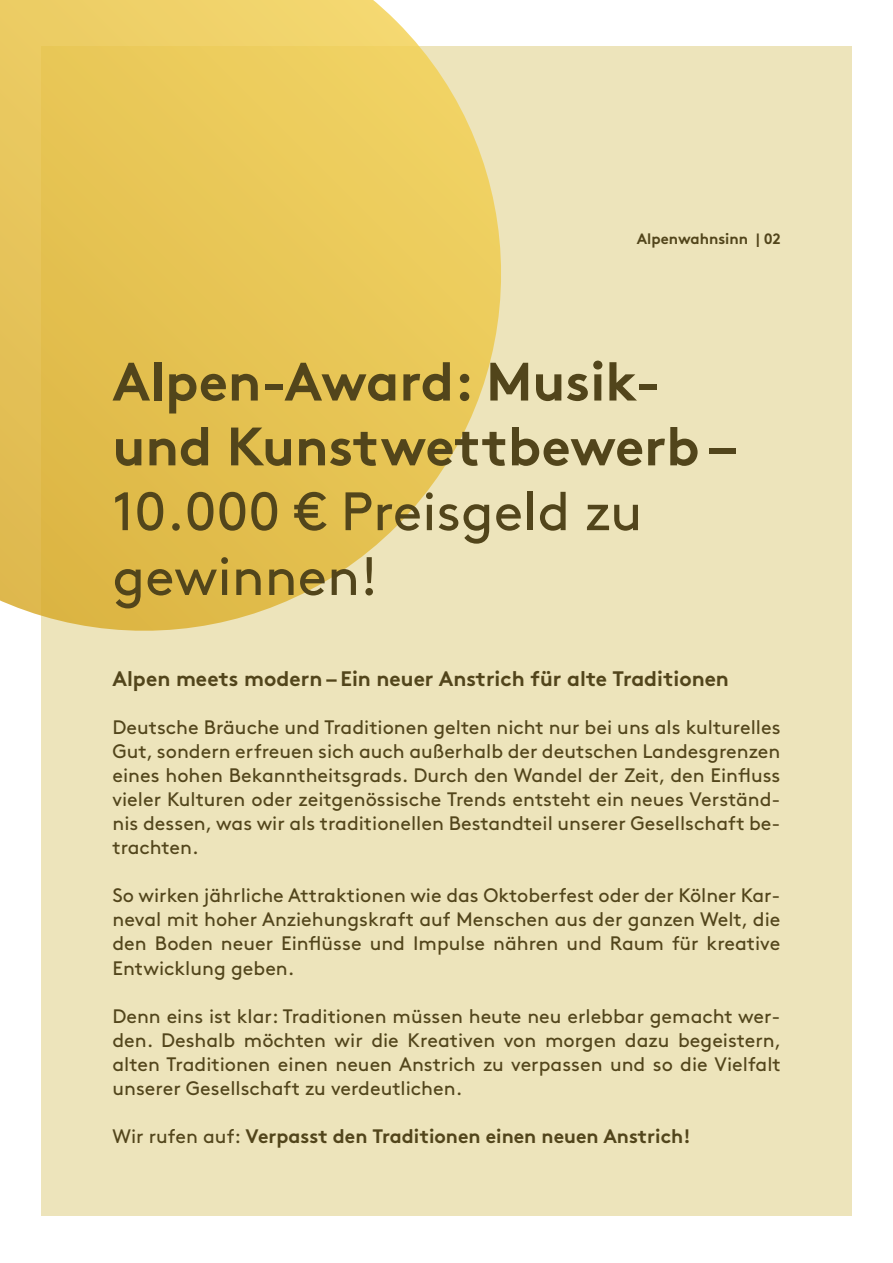
<style>
.page{position:relative;width:893px;height:1263px;background:#fff}
.page>*{position:absolute;margin:0;border:0;box-sizing:border-box;transform-origin:0 0}
.t1{font:700 54px/64.8px "Brown Std";color:#52451b}
.t2{font:54px/64.8px "Brown Std";color:#52451b}
.t3{font:700 21px "Brown Std";color:#52451b}
.t4{font:19.5px/24px "Brown Std";color:#52451b;text-align:justify}
.t5{font:700 19.5px "Brown Std";color:#52451b}
.t6{font:700 15px "Brown Std";color:#52451b}
.s1{font-weight:400}
</style>
<div class="page">
<div style="left:41px;top:47px;width:810px;height:1169px;background:#ede4bb"></div>
<svg style="left:0;top:0;width:536px;height:631px"></svg>
<p class="t6" style="left:637px;top:229px;width:145px">Alpenwahnsinn | 02</p>
<h1 class="t1" style="left:112px;top:349px;width:626px">Alpen-Award: Musik&shy;und Kunstwettbewerb –</h1>
<h1 class="t2" style="left:112px;top:479px;width:532px">10.000 € Preisgeld zu gewinnen!</h1>
<p class="t3" style="left:112px;top:666px;width:618px">Alpen meets modern – Ein neuer Anstrich für alte Traditionen</p>
<p class="t4" style="left:112px;top:716px;width:669px">Deutsche Bräuche und Traditionen gelten nicht nur bei uns als kulturelles Gut, sondern erfreuen sich auch außerhalb der deutschen Landesgrenzen eines hohen Bekanntheitsgrads. Durch den Wandel der Zeit, den Einfluss vieler Kulturen oder zeitgenössische Trends entsteht ein neues Verständ&shy;nis dessen, was wir als traditionellen Bestandteil unserer Gesellschaft be&shy;trachten.</p>
<p class="t4" style="left:112px;top:884px;width:669px">So wirken jährliche Attraktionen wie das Oktoberfest oder der Kölner Kar&shy;neval mit hoher Anziehungskraft auf Menschen aus der ganzen Welt, die den Boden neuer Einflüsse und Impulse nähren und Raum für kreative Entwicklung geben.</p>
<p class="t4" style="left:112px;top:1004px;width:670px">Denn eins ist klar: Traditionen müssen heute neu erlebbar gemacht wer&shy;den. Deshalb möchten wir die Kreativen von morgen dazu begeistern, alten Traditionen einen neuen Anstrich zu verpassen und so die Vielfalt unserer Gesellschaft zu verdeutlichen.</p>
<p class="t5" style="left:112px;top:1124px;width:580px"><span class="s1">Wir rufen auf:</span> Verpasst den Traditionen einen neuen Anstrich!</p>
</div>
